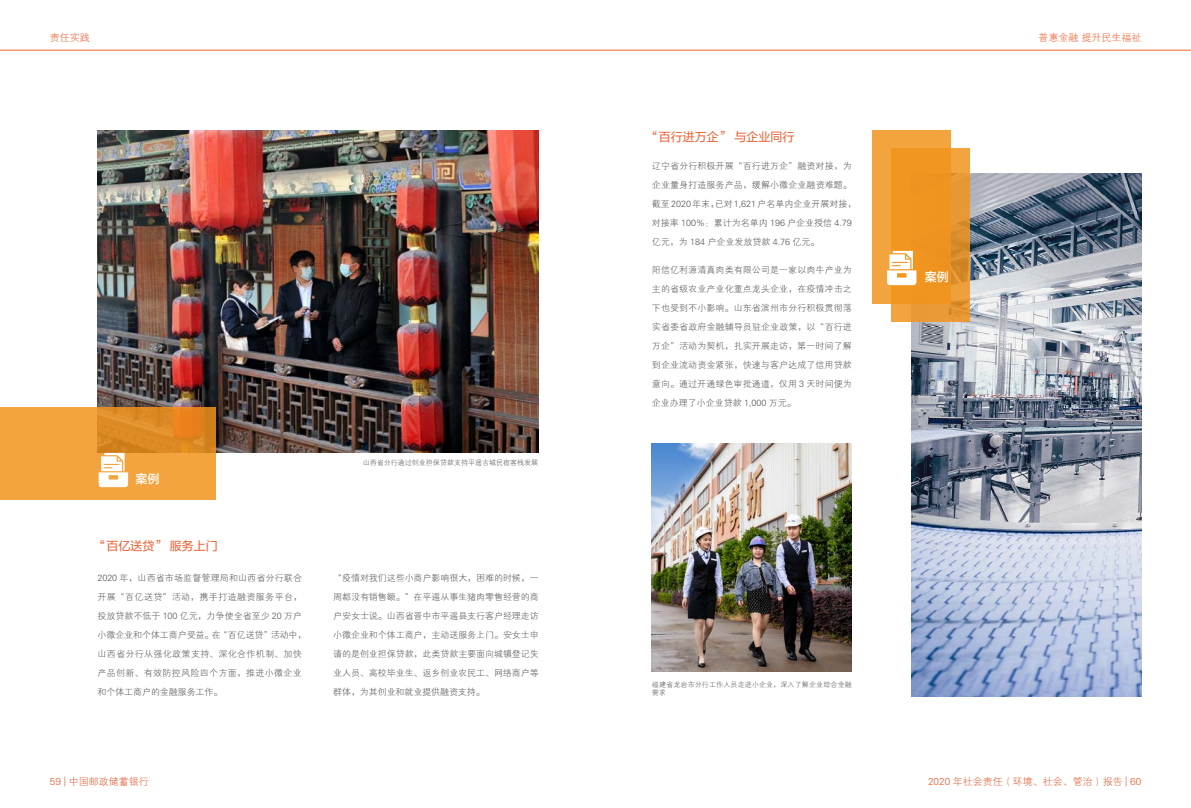
<style>
.page{position:relative;width:1191px;height:808px;background:#fff}
.page>*{position:absolute;margin:0;border:0;box-sizing:border-box;transform-origin:0 0}
.t1{font:12px "FZLTHJW GB1 0";color:#eb5f31}
.t2{font:12px "FZLTZHJW GB1 0";color:#fff}
.t3{font:10px "FZXH1 JW GB1 0";color:#df5d32}
.t4{font:10px "FZXH1 JW GB1 0";color:#eb5f31}
.t5{font:9px/19px "FZXH1 JW GB1 0";color:#595757}
.t6{font:7px/8.4px "FZXH1 JW GB1 0";letter-spacing:.02em;color:#595757}
.t7{font:7px "FZXH1 JW GB1 0";color:#585757}
.s1{color:#eb5f31}
</style>
<div class="page">
<hr style="left:0;top:50px;width:1191px;height:1px;background:#eb5f31">
<img style="left:98px;top:130px;width:441px;height:323px">
<svg style="left:0;top:407px;width:215px;height:92px;background:#ec9b36"></svg>
<svg style="left:99px;top:453px;width:29px;height:34px"></svg>
<img style="left:911px;top:174px;width:230px;height:522px">
<div style="left:872px;top:130px;width:78px;height:173px;background:#f3a43f"></div>
<svg style="left:891px;top:148px;width:78px;height:173px;background:#ec9527"></svg>
<svg style="left:887px;top:251px;width:29px;height:34px"></svg>
<img style="left:652px;top:444px;width:200px;height:227px">
<p class="t4" style="left:50px;top:33px;width:41px">责任实践</p>
<p class="t4" style="left:1038px;top:33px;width:104px">普惠金融 提升民生福祉</p>
<h1 class="t1" style="left:647px;top:130px;width:149px">“百行进万企” 与企业同行</h1>
<h1 class="t2" style="left:135px;top:473px;width:25px">案例</h1>
<h1 class="t1" style="left:94px;top:539px;width:125px">“百亿送贷” 服务上门</h1>
<p class="t5" style="left:98px;top:568px;width:210px">2020 年，山西省市场监督管理局和山西省分行联合开展“百亿送贷”活动，携手打造融资服务平台，投放贷款不低于 100 亿元，力争使全省至少 20 万户小微企业和个体工商户受益。在“百亿送贷”活动中，山西省分行从强化政策支持、深化合作机制、加快产品创新、有效防控风险四个方面，推进小微企业和个体工商户的金融服务工作。</p>
<p class="t7" style="left:363px;top:458px;width:176px">山西省分行通过创业担保贷款支持平遥古城民宿客栈发展</p>
<p class="t5" style="left:333px;top:568px;width:207px;text-align:justify">“疫情对我们这些小商户影响很大，困难的时候，一周都没有销售额。”在平遥从事生猪肉零售经营的商户安女士说。山西省晋中市平遥县支行客户经理走访小微企业和个体工商户，主动送服务上门。安女士申请的是创业担保贷款，此类贷款主要面向城镇登记失业人员、高校毕业生、返乡创业农民工、网络商户等群体，为其创业和就业提供融资支持。</p>
<p class="t5" style="left:652px;top:157px;width:206px">辽宁省分行积极开展“百行进万企”融资对接，为企业量身打造服务产品，缓解小微企业融资难题。截至2020年末，已对1,621户名单内企业开展对接，对接率 100%；累计为名单内 196 户企业授信 4.79亿元，为 184 户企业发放贷款 4.76 亿元。</p>
<p class="t5" style="left:652px;top:260px;width:201px;text-align:justify">阳信亿利源清真肉类有限公司是一家以肉牛产业为主的省级农业产业化重点龙头企业，在疫情冲击之下也受到不小影响。山东省滨州市分行积极贯彻落实省委省政府金融辅导员驻企业政策，以“百行进万企”活动为契机，扎实开展走访，第一时间了解到企业流动资金紧张，快速与客户达成了信用贷款意向。通过开通绿色审批通道，仅用 3 天时间便为企业办理了小企业贷款 1,000 万元。</p>
<h1 class="t2" style="left:924px;top:271px;width:25px">案例</h1>
<p class="t6" style="left:652px;top:680px;width:201px">福建省龙岩市分行工作人员走进小企业，深入了解企业综合金融需求</p>
<p class="t3" style="left:50px;top:776px;width:100px">59 | 中国邮政储蓄银行</p>
<p class="t3" style="left:928px;top:776px;width:215px">2020 年社会责任（环境、社会、管治）报告 | <span class="s1">60</span></p>
</div>
